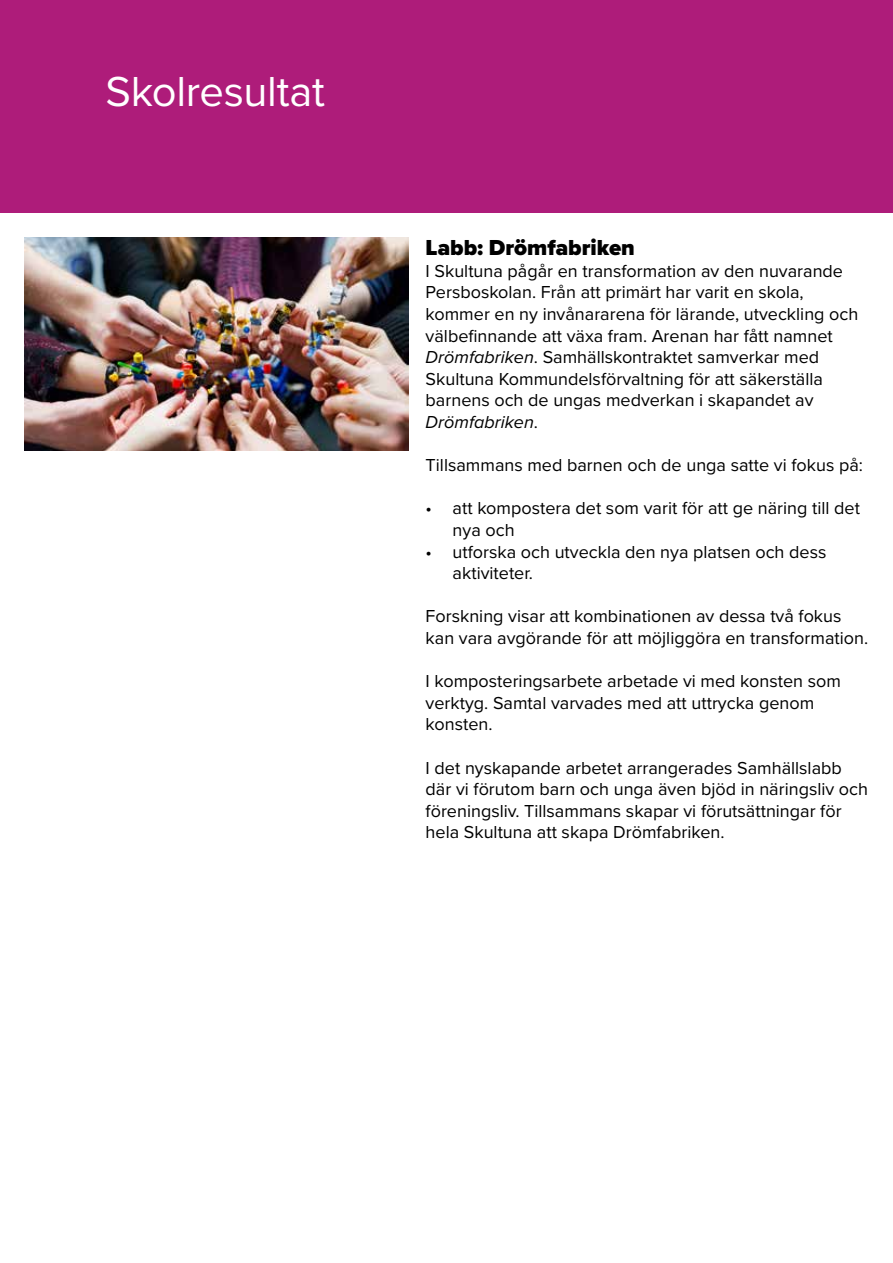
<style>
.page{position:relative;width:893px;height:1263px;background:#fff}
.page>*{position:absolute;margin:0;border:0;box-sizing:border-box;transform-origin:0 0}
.t1{font:43.5px "Proxima Nova";letter-spacing:-.005em;color:#fff}
.t2{font:900 22.5px "Proxima Nova";color:#000}
.t3{font:18px/21.6px "Proxima Nova";color:#000}
.s1{font-style:italic}
</style>
<div class="page">
<img style="left:25px;top:237px;width:383px;height:213px">
<div style="left:0;top:0;width:893px;height:213px;background:#ae1c7a"></div>
<h1 class="t1" style="left:106px;top:59px;width:221px">Skolresultat</h1>
<p class="t2" style="left:426px;top:231px;width:211px">Labb: Drömfabriken</p>
<p class="t3" style="left:426px;top:259px;width:434px">I Skultuna pågår en transformation av den nuvarande Persboskolan. Från att primärt har varit en skola, kommer en ny invånararena för lärande, utveckling och välbefinnande att växa fram. Arenan har fått namnet <span class="s1">Drömfabriken</span>. Samhällskontraktet samverkar med Skultuna Kommundelsförvaltning för att säkerställa barnens och de ungas medverkan i skapandet av <span class="s1">Drömfabriken</span>.</p>
<p class="t3" style="left:426px;top:454px;width:439px">Tillsammans med barnen och de unga satte vi fokus på:</p>
<p class="t3" style="left:453px;top:497px;width:409px;text-indent:-27px">• att kompostera det som varit för att ge näring till det nya och</p>
<p class="t3" style="left:453px;top:540px;width:375px;text-indent:-27px">• utforska och utveckla den nya platsen och dess aktiviteter.</p>
<p class="t3" style="left:426px;top:605px;width:444px">Forskning visar att kombinationen av dessa två fokus kan vara avgörande för att möjliggöra en transformation.</p>
<p class="t3" style="left:426px;top:670px;width:417px">I komposteringsarbete arbetade vi med konsten som verktyg. Samtal varvades med att uttrycka genom konsten.</p>
<p class="t3" style="left:426px;top:756px;width:444px">I det nyskapande arbetet arrangerades Samhällslabb där vi förutom barn och unga även bjöd in näringsliv och föreningsliv. Tillsammans skapar vi förutsättningar för hela Skultuna att skapa Drömfabriken.</p>
</div>
